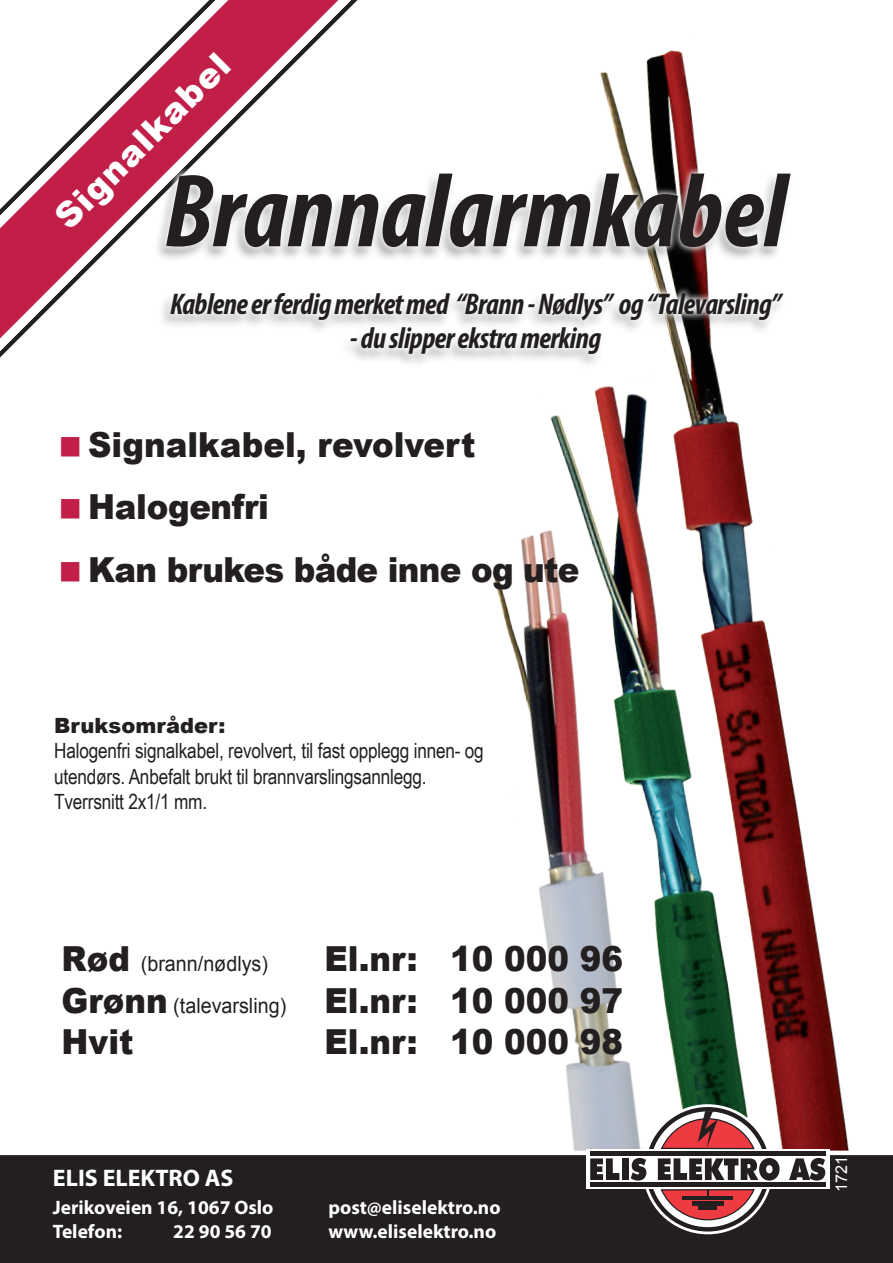
<style>
.page{position:relative;width:893px;height:1263px;background:#fff}
.page>*{position:absolute;margin:0;border:0;box-sizing:border-box;transform-origin:0 0}
.t1{font:italic 700 condensed 105px "Myriad Pro";color:#231f20}
.t2{font:900 34.5px/62.7px "Arial";color:#231f20;scale:.94 1}
.t3{font:900 34.5px "Arial";color:#fff}
.t4{font:italic 700 condensed 30px "Myriad Pro";letter-spacing:-.02em;color:#231f20}
.t5{font:700 24px "Myriad Pro";color:#fff}
.t6{font:21px/25.5px "Arial Narrow";letter-spacing:-.01em;color:#231f20}
.t7{font:21px "Arial";color:#231f20;scale:.94 1}
.t8{font:900 21px "Arial";color:#231f20}
.t9{font:700 19.5px/23.4px "Myriad Pro";color:#fff}
.t10{font:16.2px "Arial";color:#fff}
.s1{font-weight:400;font-size:21px}
.s2{font-weight:900;font-size:34.5px}
</style>
<div class="page">
<svg style="left:0;top:0;width:358px;height:358px"></svg>
<img style="left:600px;top:50px;width:249px;height:1100px">
<img style="left:550px;top:365px;width:251px;height:784px">
<img style="left:493px;top:500px;width:178px;height:650px">
<div style="left:153px;top:171px;width:641px;height:199px;background:#231f20;opacity:.4"></div>
<svg style="left:158px;top:166px;width:640px;height:196px"></svg>
<div style="left:0;top:1150px;width:893px;height:113px;background:#231f20"></div>
<svg style="left:643px;top:1104px;width:130px;height:130px"></svg>
<div style="left:586px;top:1149px;width:243px;height:40px;background:#fff"></div>
<svg style="left:590px;top:1158px;width:29px;height:22px"></svg>
<div style="left:622px;top:1158px;width:7px;height:22px;background:#231f20"></div>
<svg style="left:631px;top:1158px;width:15px;height:22px"></svg>
<svg style="left:658px;top:1158px;width:121px;height:22px"></svg>
<svg style="left:789px;top:1158px;width:36px;height:22px"></svg>
<svg style="left:660px;top:1111px;width:96px;height:39px"></svg>
<svg style="left:660px;top:1189px;width:96px;height:32px"></svg>
<hr style="left:590px;top:1152px;width:236px;height:4px;background:#231f20">
<div style="left:590px;top:1182px;width:236px;height:5px;background:#231f20"></div>
<h2 class="t3" style="left:43px;top:205px;width:233px;rotate:-45deg">Signalkabel</h2>
<h1 class="t1" style="left:165px;top:146px;width:623px">Brannalarmkabel</h1>
<h3 class="t4" style="left:170px;top:285px;width:612px">Kablene er ferdig merket med “Brann - Nødlys” og “Talevarsling”</h3>
<h3 class="t4" style="left:350px;top:320px;width:253px">- du slipper ekstra merking</h3>
<h2 class="t2" style="left:88px;top:412px;width:524px">Signalkabel, revolvert<br>Halogenfri<br>Kan brukes både inne og ute</h2>
<p class="t8" style="left:54px;top:710px;width:173px">Bruksområder:</p>
<p class="t6" style="left:54px;top:737px;width:431px">Halogenfri signalkabel, revolvert, til fast opplegg innen- og utendørs. Anbefalt brukt til brannvarslingsannlegg.<br>Tverrsnitt 2x1/1 mm.</p>
<h2 class="t2" style="left:61px;top:937px;width:599px;line-height:41.7px;text-align:justify;text-indent:263px">El.nr: 10 000 96<br>Grønn <span class="s1">(talevarsling)</span> El.nr: 10 000 97<br>Hvit</h2>
<p class="t7" style="left:62px;top:950px;width:221px"><span class="s2">Rød</span> (brann/nødlys)</p>
<h2 class="t2" style="left:324px;top:1010px;width:319px">El.nr: 10 000 98</h2>
<p class="t5" style="left:53px;top:1162px;width:182px">ELIS ELEKTRO AS</p>
<p class="t9" style="left:53px;top:1195px;width:222px">Jerikoveien 16, 1067 Oslo<br>Telefon:</p>
<p class="t9" style="left:173px;top:1218px;width:100px">22 90 56 70</p>
<p class="t9" style="left:328px;top:1195px;width:174px">post@eliselektro.no www.eliselektro.no</p>
<p class="t10" style="left:831px;top:1192px;width:38px;rotate:-90deg">1721</p>
</div>
